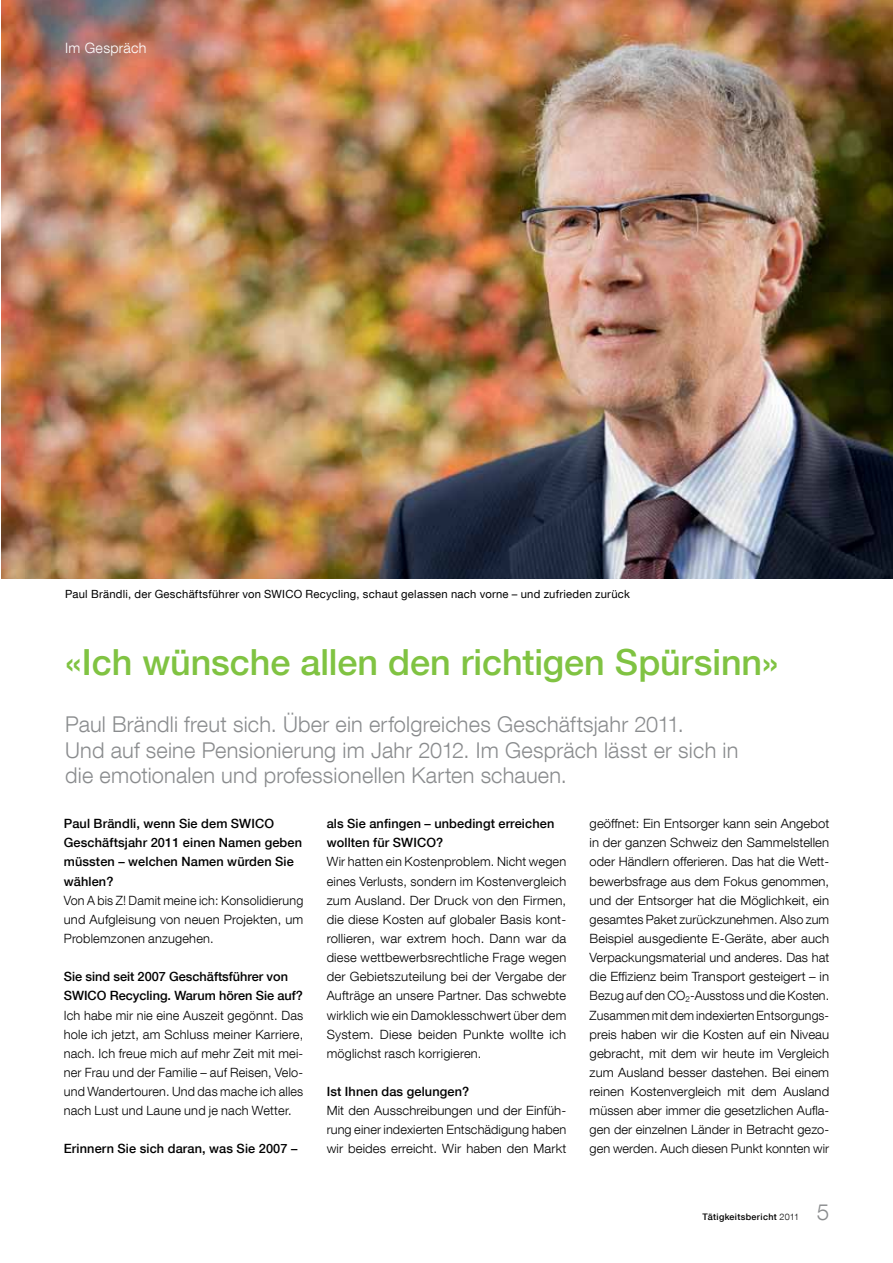
<style>
.page{position:relative;width:893px;height:1263px;background:#fff}
.page>*{position:absolute;margin:0;border:0;box-sizing:border-box;transform-origin:0 0}
.t1{font:500 36px "Helvetica Neue LT Com";letter-spacing:-.005em;color:#80c342}
.t2{font:300 22.5px "Helvetica Neue LT Com";color:#8a8c8e}
.t3{font:300 21.75px/25.5px "Helvetica Neue LT Com";letter-spacing:.01em;color:#8a8c8e}
.t4{font:300 14.25px "Helvetica Neue LT Com";letter-spacing:.02em;color:#fff}
.t5{font:300 12.75px/19.2px "Helvetica Neue LT Com";letter-spacing:.015em;color:#000;text-align:justify}
.t6{font:500 12.75px/19.2px "Helvetica Neue LT Com";letter-spacing:.01em;color:#000}
.t7{font:11.25px "Helvetica Neue LT Com";letter-spacing:.02em;color:#000}
.t8{font:500 9px "Helvetica Neue LT Com";letter-spacing:.035em;color:#000}
.s1{font-weight:300}
</style>
<div class="page">
<img style="left:1px;top:0;width:892px;height:579px">
<p class="t4" style="left:65px;top:39px;width:83px">Im Gespräch</p>
<p class="t7" style="left:65px;top:587px;width:566px">Paul Brändli, der Geschäftsführer von SWICO Recycling, schaut gelassen nach vorne – und zufrieden zurück</p>
<h1 class="t1" style="left:65px;top:641px;width:715px">«Ich wünsche allen den richtigen Spürsinn»</h1>
<h3 class="t3" style="left:65px;top:711px;width:675px">Paul Brändli freut sich. Über ein erfolgreiches Geschäftsjahr 2011.<br>Und auf seine Pensionierung im Jahr 2012. Im Gespräch lässt er sich in die emotionalen und professionellen Karten schauen.</h3>
<p class="t6" style="left:64px;top:814px;width:240px">Paul Brändli, wenn Sie dem SWICO<br>Geschäftsjahr 2011 einen Namen geben müssten – welchen Namen würden Sie wählen?</p>
<p class="t5" style="left:64px;top:890px;width:241px">Von A bis Z! Damit meine ich: Konsolidierung und Aufgleisung von neuen Projekten, um Problemzonen anzugehen.</p>
<p class="t6" style="left:64px;top:967px;width:241px">Sie sind seit 2007 Geschäftsführer von<br>SWICO Recycling. Warum hören Sie auf?</p>
<p class="t5" style="left:64px;top:1005px;width:241px">Ich habe mir nie eine Auszeit gegönnt. Das hole ich jetzt, am Schluss meiner Karriere, nach. Ich freue mich auf mehr Zeit mit mei&shy;ner Frau und der Familie – auf Reisen, Velo&shy;und Wandertouren. Und das mache ich alles nach Lust und Laune und je nach Wetter.</p>
<p class="t6" style="left:64px;top:1139px;width:235px">Erinnern Sie sich daran, was Sie 2007 –</p>
<p class="t6" style="left:327px;top:814px;width:229px">als Sie anfingen – unbedingt erreichen wollten für SWICO?</p>
<p class="t5" style="left:327px;top:852px;width:241px">Wir hatten ein Kostenproblem. Nicht wegen eines Verlusts, sondern im Kostenvergleich zum Ausland. Der Druck von den Firmen, die diese Kosten auf globaler Basis kont&shy;rollieren, war extrem hoch. Dann war da diese wettbewerbsrechtliche Frage wegen der Gebietszuteilung bei der Vergabe der Aufträge an unsere Partner. Das schwebte wirklich wie ein Damoklesschwert über dem System. Diese beiden Punkte wollte ich möglichst rasch korrigieren.</p>
<p class="t6" style="left:327px;top:1082px;width:144px">Ist Ihnen das gelungen?</p>
<p class="t5" style="left:327px;top:1101px;width:241px">Mit den Ausschreibungen und der Einfüh&shy;rung einer indexierten Entschädigung haben wir beides erreicht. Wir haben den Markt</p>
<p class="t5" style="left:590px;top:814px;width:241px">geöffnet: Ein Entsorger kann sein Angebot in der ganzen Schweiz den Sammelstellen oder Händlern offerieren. Das hat die Wett&shy;bewerbsfrage aus dem Fokus genommen, und der Entsorger hat die Möglichkeit, ein gesamtes Paket zurückzunehmen. Also zum Beispiel ausgediente E-Geräte, aber auch Verpackungsmaterial und anderes. Das hat die Effizienz beim Transport gesteigert – in Bezug auf den CO<sub>2</sub>-Ausstoss und die Kosten.<br>Zusammen mit dem indexierten Entsorgungs&shy;preis haben wir die Kosten auf ein Niveau gebracht, mit dem wir heute im Vergleich zum Ausland besser dastehen. Bei einem reinen Kostenvergleich mit dem Ausland müssen aber immer die gesetzlichen Aufla&shy;gen der einzelnen Länder in Betracht gezo&shy;gen werden. Auch diesen Punkt konnten wir</p>
<p class="t8" style="left:703px;top:1212px;width:98px">Tätigkeitsbericht <span class="s1">2011</span></p>
<h2 class="t2" style="left:817px;top:1199px;width:14px">5</h2>
</div>
